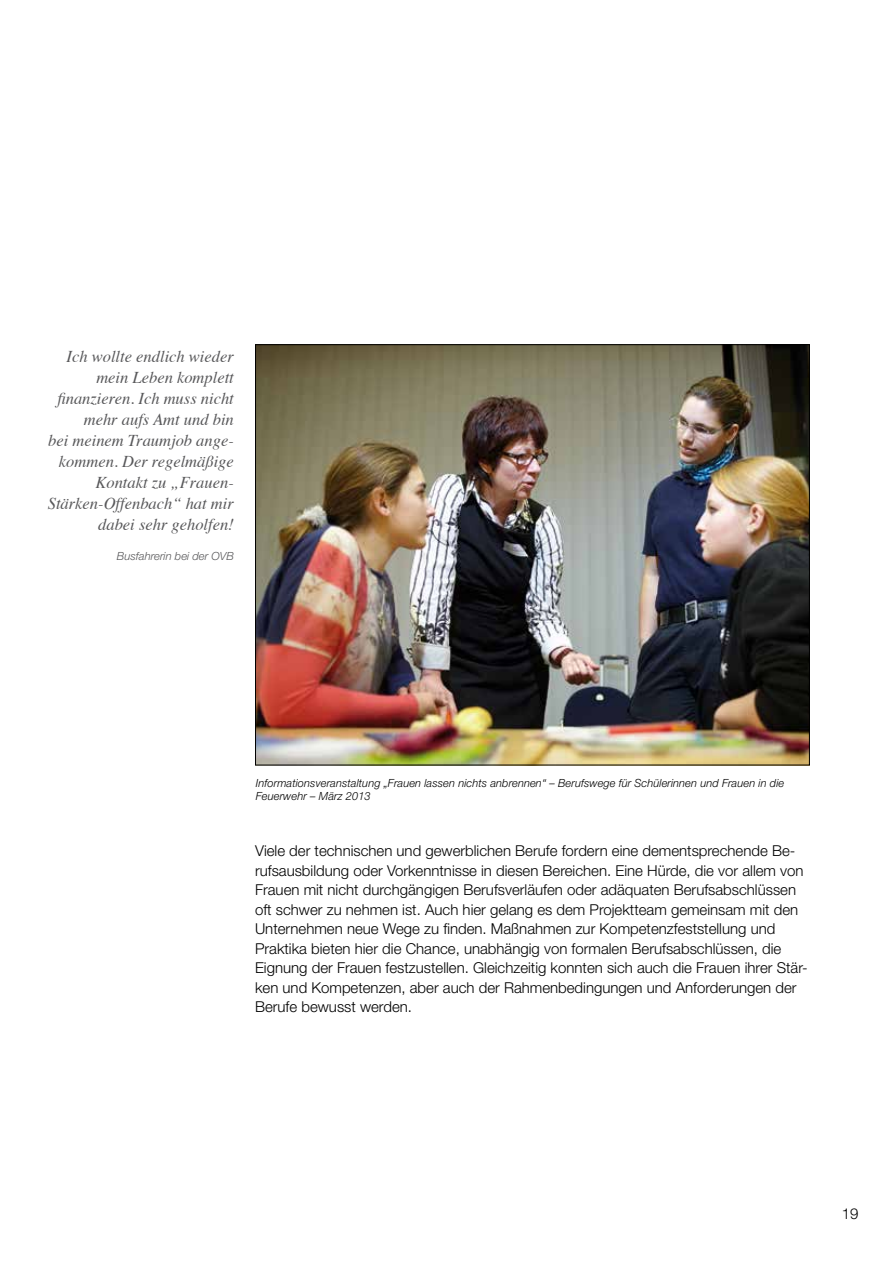
<style>
.page{position:relative;width:893px;height:1263px;background:#fff}
.page>*{position:absolute;margin:0;border:0;box-sizing:border-box;transform-origin:0 0}
.t1{font:italic 16.5px/21px "Times";color:#58585a;text-align:right}
.t2{font:300 15px/19.5px "Helvetica Neue";color:#000}
.t3{font:italic 300 11.25px/13.5px "Helvetica Neue";letter-spacing:.01em;color:#000}
.t4{font:italic 300 11.25px "Helvetica Neue";color:#58585a}
</style>
<div class="page">
<img style="left:257px;top:346px;width:551px;height:417px">
<p class="t1" style="left:48px;top:345px;width:188px">Ich wollte endlich wieder mein Leben komplett finanzieren. Ich muss nicht mehr aufs Amt und bin<br>bei meinem Traumjob ange&shy;kommen. Der regelmäßige<br>Kontakt zu „Frauen-<br>Stärken-Offenbach“ hat mir dabei sehr geholfen!</p>
<p class="t4" style="left:117px;top:549px;width:118px">Busfahrerin bei der OVB</p>
<p class="t3" style="left:256px;top:776px;width:530px">Informationsveranstaltung „Frauen lassen nichts anbrennen“ – Berufswege für Schülerinnen und Frauen in die<br>Feuerwehr – März 2013</p>
<p class="t2" style="left:255px;top:841px;width:554px">Viele der technischen und gewerblichen Berufe fordern eine dementsprechende Be&shy;rufsausbildung oder Vorkenntnisse in diesen Bereichen. Eine Hürde, die vor allem von Frauen mit nicht durchgängigen Berufsverläufen oder adäquaten Berufsabschlüssen oft schwer zu nehmen ist. Auch hier gelang es dem Projektteam gemeinsam mit den Unternehmen neue Wege zu finden. Maßnahmen zur Kompetenzfeststellung und Praktika bieten hier die Chance, unabhängig von formalen Berufsabschlüssen, die Eignung der Frauen festzustellen. Gleichzeitig konnten sich auch die Frauen ihrer Stär&shy;ken und Kompetenzen, aber auch der Rahmenbedingungen und Anforderungen der Berufe bewusst werden.</p>
<p class="t2" style="left:842px;top:1204px;width:18px">19</p>
</div>
